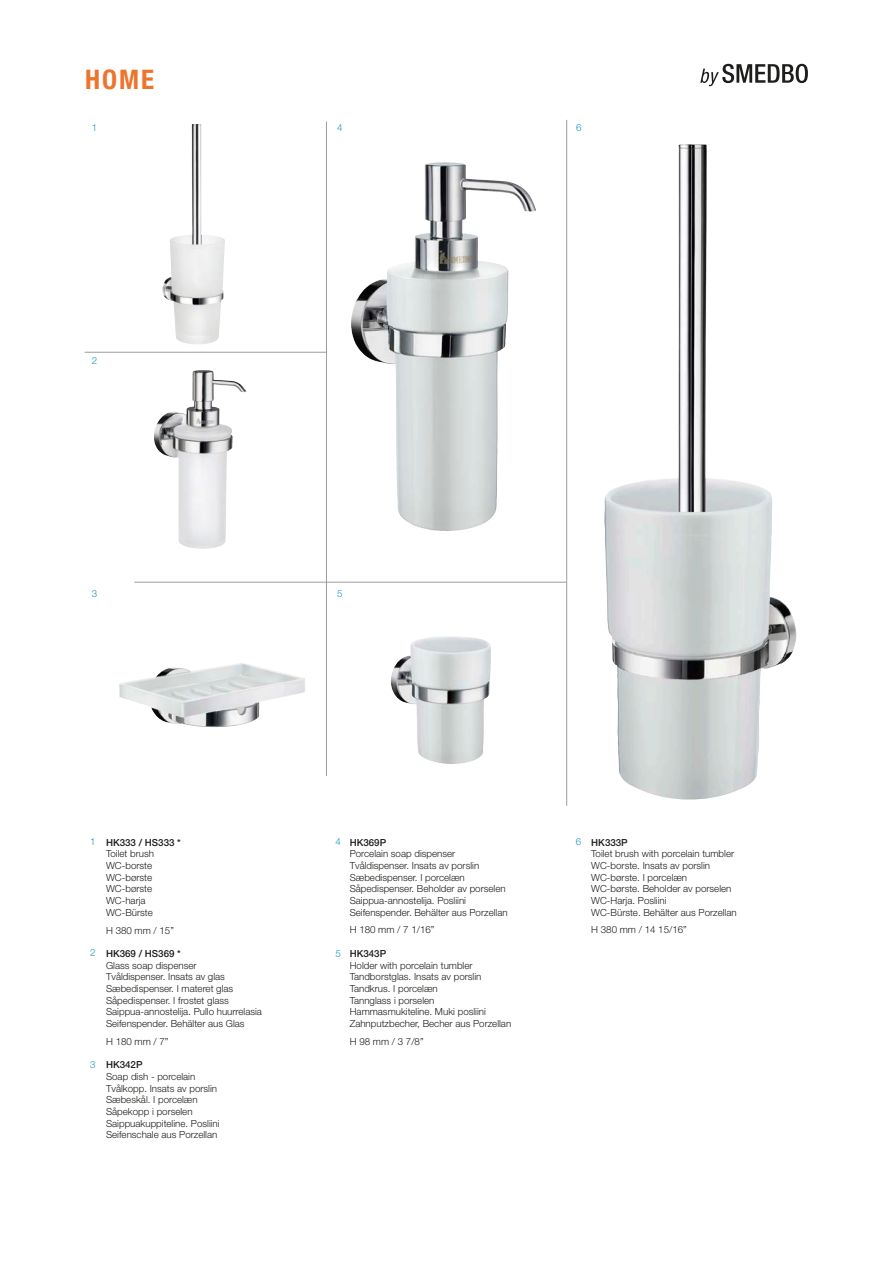
<style>
.page{position:relative;width:893px;height:1263px;background:#fff}
.page>*{position:absolute;margin:0;border:0;box-sizing:border-box;transform-origin:0 0}
.t1{font:700 condensed 27px "Helvetica Neue";color:#ee742d}
.t2{font:300 9.75px/11.7px "Helvetica Neue";color:#1d1d1b}
.t3{font:500 9.75px "Helvetica Neue";color:#1d1d1b}
.t4{font:300 9.75px "Helvetica Neue";color:#1b97c5}
.s1{color:#1b97c5}
.s2{font-weight:500}
</style>
<div class="page">
<svg style="left:700px;top:64px;width:108px;height:22px"></svg>
<img style="left:154px;top:370px;width:50px;height:80px">
<img style="left:164px;top:124px;width:34px;height:159px">
<img style="left:351px;top:162px;width:155px;height:369px">
<img style="left:604px;top:144px;width:193px;height:656px">
<img style="left:391px;top:636px;width:100px;height:128px">
<img style="left:119px;top:663px;width:186px;height:64px">
<hr style="left:134px;top:582px;width:433px;height:1px;background:#9d9d9d">
<hr style="left:566px;top:120px;width:1px;height:686px;background:#9d9d9d">
<hr style="left:326px;top:122px;width:1px;height:654px;background:#9d9d9d">
<hr style="left:85px;top:352px;width:241px;height:1px;background:#9d9d9d">
<h1 class="t1" style="left:85px;top:63px;width:71px">HOME</h1>
<p class="t4" style="left:92px;top:122px;width:7px">1</p>
<p class="t4" style="left:92px;top:354px;width:7px">2</p>
<p class="t4" style="left:337px;top:122px;width:7px">4</p>
<p class="t4" style="left:576px;top:122px;width:7px">6</p>
<p class="t4" style="left:92px;top:587px;width:7px">3</p>
<p class="t4" style="left:337px;top:587px;width:7px">5</p>
<p class="t4" style="left:90px;top:835px;width:7px">1</p>
<p class="t4" style="left:336px;top:836px;width:7px">4</p>
<p class="t3" style="left:106px;top:836px;width:76px">HK333 / HS333 *</p>
<p class="t2" style="left:106px;top:848px;width:49px">Toilet brush<br>WC-borste<br>WC-børste<br>WC-børste<br>WC-harja<br>WC-Bürste</p>
<p class="t2" style="left:106px;top:924px;width:69px">H 380 mm / 15”</p>
<p class="t3" style="left:106px;top:948px;width:76px">HK369 / HS369 *</p>
<p class="t2" style="left:106px;top:959px;width:157px">Glass soap dispenser<br>Tvåldispenser. Insats av glas<br>Sæbedispenser. I materet glas<br>Såpedispenser. I frostet glass<br>Saippua-annostelija. Pullo huurrelasia<br>Seifenspender. Behälter aus Glas</p>
<p class="t2" style="left:106px;top:1035px;width:64px">H 180 mm / 7”</p>
<p class="t3" style="left:106px;top:1059px;width:38px">HK342P</p>
<p class="t2" style="left:106px;top:1070px;width:115px">Soap dish - porcelain<br>Tvålkopp. Insats av porslin<br>Sæbeskål. I porcelæn<br>Såpekopp i porselen<br>Saippuakuppiteline. Posliini<br>Seifenschale aus Porzellan</p>
<p class="t4" style="left:90px;top:947px;width:7px">2</p>
<p class="t4" style="left:336px;top:947px;width:7px">5</p>
<p class="t4" style="left:90px;top:1058px;width:7px">3</p>
<p class="t3" style="left:350px;top:836px;width:38px">HK369P</p>
<p class="t2" style="left:350px;top:848px;width:159px">Porcelain soap dispenser Tvåldispenser. Insats av porslin Sæbedispenser. I porcelæn Såpedispenser. Beholder av porselen Saippua-annostelija. Posliini Seifenspender. Behälter aus Porzellan</p>
<p class="t2" style="left:350px;top:924px;width:86px">H 180 mm / 7 1/16”</p>
<p class="t3" style="left:350px;top:947px;width:38px">HK343P</p>
<p class="t2" style="left:350px;top:959px;width:163px">Holder with porcelain tumbler<br>Tandborstglas. Insats av porslin<br>Tandkrus. I porcelæn<br>Tannglass i porselen<br>Hammasmukiteline. Muki posliini<br>Zahnputzbecher, Becher aus Porzellan</p>
<p class="t2" style="left:350px;top:1035px;width:75px">H 98 mm / 3 7/8”</p>
<p class="t2" style="left:591px;top:836px;width:147px;text-indent:-15px"><span class="s1">6</span> <span class="s2">HK333P<br></span>Toilet brush with porcelain tumbler<br>WC-borste. Insats av porslin<br>WC-børste. I porcelæn<br>WC-børste. Beholder av porselen<br>WC-Harja. Posliini<br>WC-Bürste. Behälter aus Porzellan</p>
<p class="t2" style="left:591px;top:924px;width:97px">H 380 mm / 14 15/16”</p>
</div>
